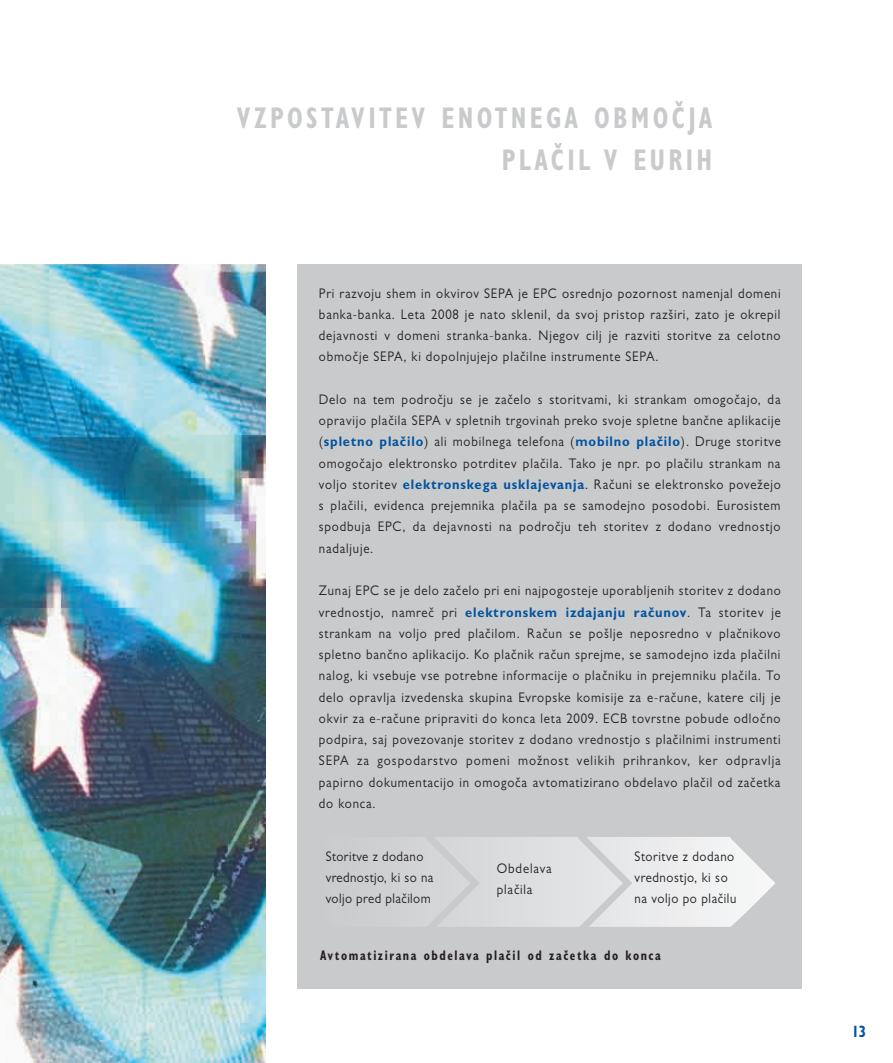
<style>
.page{position:relative;width:893px;height:1063px;background:#fff}
.page>*{position:absolute;margin:0;border:0;box-sizing:border-box;transform-origin:0 0}
.t1{font:700 condensed 30px/42.5px "Gill Sans MT Pro";letter-spacing:.13em;color:#c9cacc;text-align:right;scale:.85 1}
.t2{font:700 condensed 16.5px "Gill Sans MT Pro";color:#0153a0;scale:.85 1}
.t3{font:13.95px/21.3px "Gill Sans MT Pro";letter-spacing:.06em;color:#231f20;text-align:justify;scale:.92 1}
.t4{font:13.95px/21.3px "Gill Sans MT Pro";letter-spacing:.03em;color:#231f20;scale:.92 1}
.t5{font:13.95px/21.3px "Gill Sans MT Pro";letter-spacing:.04em;color:#231f20;scale:.92 1}
.t6{font:700 condensed 13.95px "Gill Sans MT Pro";letter-spacing:.13em;color:#231f20;scale:.85 1}
.s1{font-weight:700;color:#0153a0}
</style>
<div class="page">
<img style="left:0;top:264px;width:266px;height:799px">
<div style="left:298px;top:264px;width:504px;height:724px;background:#c9cacc"></div>
<svg style="left:480px;top:837px;width:251px;height:90px;background:#e5e6e7"></svg>
<svg style="left:426px;top:837px;width:54px;height:90px"></svg>
<svg style="left:578px;top:837px;width:54px;height:90px"></svg>
<svg style="left:731px;top:839px;width:44px;height:87px"></svg>
<h1 class="t1" style="left:237px;top:96px;width:561px">VZPOSTAVITEV ENOTNEGA OBMOČJA<br>PLAČIL V EURIH</h1>
<p class="t3" style="left:319px;top:282px;width:503px">Pri razvoju shem in okvirov SEPA je EPC osrednjo pozornost namenjal domeni banka-banka. Leta 2008 je nato sklenil, da svoj pristop razširi, zato je okrepil dejavnosti v domeni stranka-banka. Njegov cilj je razviti storitve za celotno območje SEPA, ki dopolnjujejo plačilne instrumente SEPA.</p>
<p class="t3" style="left:319px;top:388px;width:504px">Delo na tem področju se je začelo s storitvami, ki strankam omogočajo, da opravijo plačila SEPA v spletnih trgovinah preko svoje spletne bančne aplikacije (<span class="s1">spletno plačilo</span>) ali mobilnega telefona (<span class="s1">mobilno plačilo</span>). Druge storitve omogočajo elektronsko potrditev plačila. Tako je npr. po plačilu strankam na voljo storitev <span class="s1">elektronskega usklajevanja</span>. Računi se elektronsko povežejo s plačili, evidenca prejemnika plačila pa se samodejno posodobi. Eurosistem spodbuja EPC, da dejavnosti na področju teh storitev z dodano vrednostjo nadaljuje.</p>
<p class="t3" style="left:319px;top:580px;width:504px">Zunaj EPC se je delo začelo pri eni najpogosteje uporabljenih storitev z dodano vrednostjo, namreč pri <span class="s1">elektronskem izdajanju računov</span>. Ta storitev je strankam na voljo pred plačilom. Račun se pošlje neposredno v plačnikovo spletno bančno aplikacijo. Ko plačnik račun sprejme, se samodejno izda plačilni nalog, ki vsebuje vse potrebne informacije o plačniku in prejemniku plačila. To delo opravlja izvedenska skupina Evropske komisije za e-račune, katere cilj je okvir za e-račune pripraviti do konca leta 2009. ECB tovrstne pobude odločno podpira, saj povezovanje storitev z dodano vrednostjo s plačilnimi instrumenti SEPA za gospodarstvo pomeni možnost velikih prihrankov, ker odpravlja papirno dokumentacijo in omogoča avtomatizirano obdelavo plačil od začetka do konca.</p>
<p class="t4" style="left:326px;top:845px;width:118px">Storitve z dodano vrednostjo, ki so na voljo pred plačilom</p>
<p class="t3" style="left:497px;top:857px;width:61px">Obdelava plačila</p>
<p class="t5" style="left:635px;top:845px;width:112px">Storitve z dodano vrednostjo, ki so na voljo po plačilu</p>
<p class="t6" style="left:320px;top:948px;width:402px">Avtomatizirana obdelava plačil od začetka do konca</p>
<p class="t2" style="left:852px;top:1022px;width:19px">13</p>
</div>
